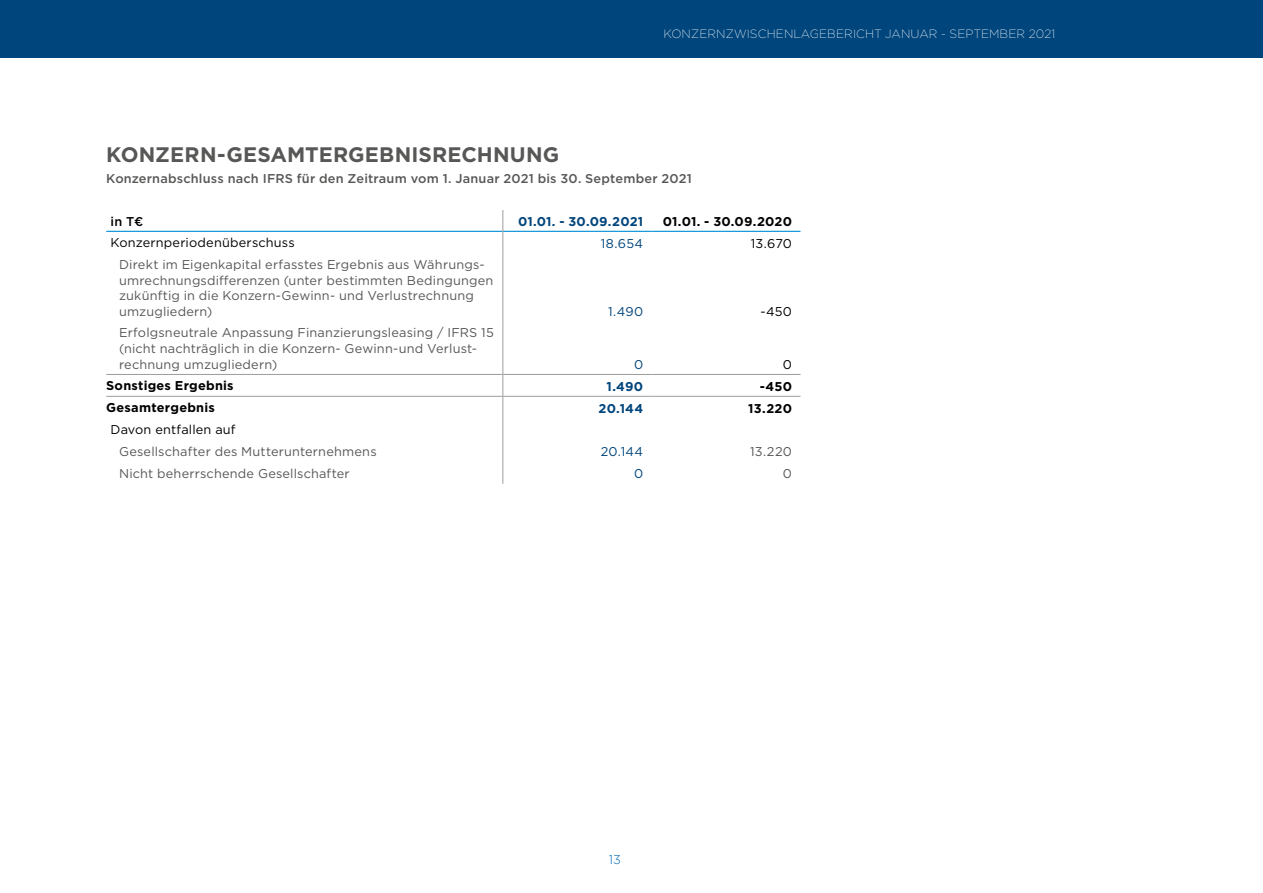
<style>
.page{position:relative;width:1263px;height:893px;background:#fff}
.page>*{position:absolute;margin:0;border:0;box-sizing:border-box;transform-origin:0 0}
.t1{font:700 21px "Gotham";letter-spacing:.005em;color:#575756}
.t2{font:12.75px/15.8px "Gotham";letter-spacing:.015em;color:#575756}
.t3{font:500 12.75px "Gotham";letter-spacing:.015em;color:#575756}
.t4{font:700 12.75px "Gotham";letter-spacing:.015em;color:#000}
.t5{font:12.75px "Gotham";letter-spacing:.015em;color:#000}
.t6{font:700 12.75px "Gotham";letter-spacing:.015em;color:#00457c}
.t7{font:12.75px "Gotham";letter-spacing:.025em;color:#00457c}
.t8{font:500 12.75px "Gotham";color:#000}
.t9{font:300 12.75px "Gotham";color:#0069b4}
.t10{font:200 12px "Gotham";letter-spacing:.01em;color:#fff}
</style>
<div class="page">
<hr style="left:106px;top:231px;width:397px;height:1px;background:#0090d7">
<hr style="left:503px;top:231px;width:149px;height:1px;background:#0090d7">
<hr style="left:652px;top:231px;width:148px;height:1px;background:#0090d7">
<svg style="left:503px;top:210px;width:1px;height:43px"></svg>
<hr style="left:503px;top:253px;width:1px;height:69px;background:#9d9d9c">
<hr style="left:503px;top:322px;width:1px;height:52px;background:#9d9d9c">
<svg style="left:503px;top:375px;width:1px;height:109px"></svg>
<hr style="left:106px;top:396px;width:397px;height:1px;background:#9d9d9c">
<hr style="left:503px;top:396px;width:149px;height:1px;background:#9d9d9c">
<hr style="left:652px;top:396px;width:148px;height:1px;background:#9d9d9c">
<hr style="left:106px;top:374px;width:397px;height:1px;background:#9d9d9c">
<hr style="left:652px;top:374px;width:148px;height:1px;background:#9d9d9c">
<hr style="left:503px;top:374px;width:149px;height:1px;background:#9d9d9c">
<div style="left:0;top:0;width:1263px;height:57px;background:#00457c"></div>
<p class="t10" style="left:663px;top:26px;width:393px">KONZERNZWISCHENLAGEBERICHT JANUAR - SEPTEMBER 2021</p>
<h1 class="t1" style="left:106px;top:141px;width:454px">KONZERN-GESAMTERGEBNISRECHNUNG</h1>
<p class="t3" style="left:106px;top:170px;width:587px">Konzernabschluss nach IFRS für den Zeitraum vom 1. Januar 2021 bis 30. September 2021</p>
<p class="t8" style="left:111px;top:213px;width:34px">in T€</p>
<p class="t6" style="left:518px;top:213px;width:127px">01.01. - 30.09.2021</p>
<p class="t4" style="left:663px;top:213px;width:131px">01.01. - 30.09.2020</p>
<p class="t5" style="left:111px;top:234px;width:186px">Konzernperiodenüberschuss</p>
<p class="t7" style="left:601px;top:235px;width:44px">18.654</p>
<p class="t5" style="left:751px;top:235px;width:43px">13.670</p>
<p class="t2" style="left:119px;top:256px;width:376px">Direkt im Eigenkapital erfasstes Ergebnis aus Währungs&shy;umrechnungsdifferenzen (unter bestimmten Bedingungen zukünftig in die Konzern-Gewinn- und Verlustrechnung umzugliedern)</p>
<p class="t7" style="left:608px;top:303px;width:36px">1.490</p>
<p class="t5" style="left:761px;top:303px;width:33px">-450</p>
<p class="t2" style="left:119px;top:325px;width:376px">Erfolgsneutrale Anpassung Finanzierungsleasing / IFRS 15 (nicht nachträglich in die Konzern- Gewinn-und Verlust&shy;rechnung umzugliedern)</p>
<p class="t7" style="left:634px;top:356px;width:11px">0</p>
<p class="t5" style="left:783px;top:356px;width:11px">0</p>
<p class="t4" style="left:106px;top:377px;width:129px">Sonstiges Ergebnis</p>
<p class="t6" style="left:606px;top:378px;width:38px">1.490</p>
<p class="t4" style="left:760px;top:378px;width:34px">-450</p>
<p class="t4" style="left:106px;top:399px;width:110px">Gesamtergebnis</p>
<p class="t6" style="left:599px;top:400px;width:46px">20.144</p>
<p class="t4" style="left:748px;top:400px;width:45px">13.220</p>
<p class="t5" style="left:111px;top:421px;width:127px">Davon entfallen auf</p>
<p class="t2" style="left:119px;top:443px;width:259px">Gesellschafter des Mutterunternehmens</p>
<p class="t7" style="left:601px;top:444px;width:44px">20.144</p>
<p class="t2" style="left:750px;top:444px;width:43px">13.220</p>
<p class="t2" style="left:119px;top:465px;width:232px">Nicht beherrschende Gesellschafter</p>
<p class="t7" style="left:634px;top:465px;width:11px">0</p>
<p class="t2" style="left:783px;top:465px;width:11px">0</p>
<p class="t9" style="left:609px;top:852px;width:14px">13</p>
</div>
